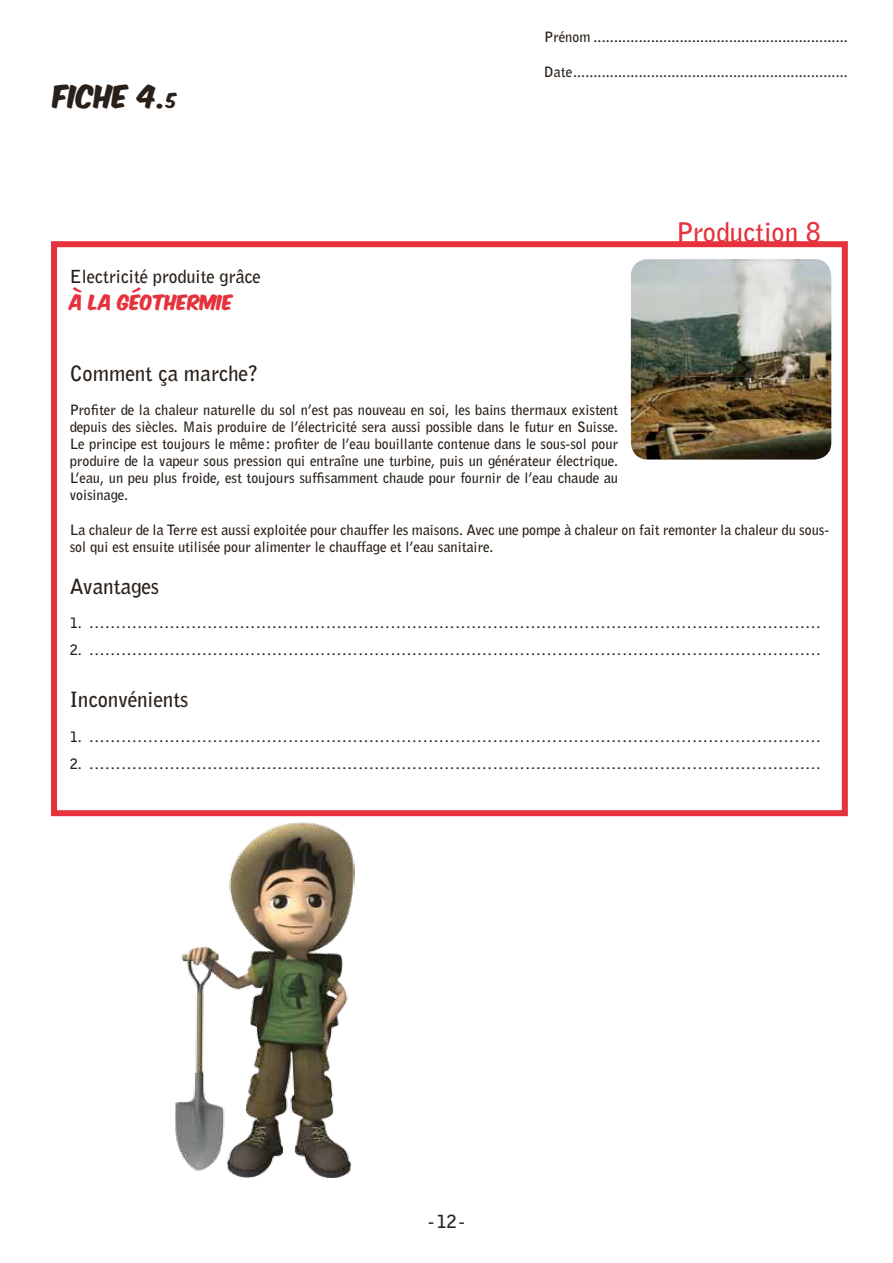
<style>
.page{position:relative;width:893px;height:1263px;background:#fff}
.page>*{position:absolute;margin:0;border:0;box-sizing:border-box;transform-origin:0 0}
.t1{font:700 27px "Bell Gothic BT";color:#e5323c}
.t2{font:27px "Komika Axis";color:#292019}
.t3{font:700 21px "Bell Gothic BT";color:#292019}
.t4{font:700 18px "Bell Gothic BT";color:#292019}
.t5{font:18px "Komika Axis";color:#e5323c}
.t6{font:700 14.25px/17.1px "Bell Gothic BT";color:#292019;text-align:justify}
.s1{font-size:18px}
</style>
<div class="page">
<div style="left:51px;top:241px;width:797px;height:575px;border:6px solid #e5323c"></div>
<img style="left:631px;top:259px;width:200px;height:200px">
<img style="left:175px;top:822px;width:179px;height:355px">
<h1 class="t2" style="left:53px;top:83px;width:125px">FICHE 4.<span class="s1">5</span></h1>
<p class="t4" style="left:70px;top:270px;width:192px">Electricité produite grâce</p>
<p class="t5" style="left:70px;top:294px;width:165px">À LA GÉOTHERMIE</p>
<p class="t6" style="left:544px;top:30px;width:305px">Prénom ..............................................................</p>
<p class="t6" style="left:544px;top:64px;width:305px">Date ...................................................................</p>
<h1 class="t1" style="left:676px;top:221px;width:146px">Production 8</h1>
<h2 class="t3" style="left:70px;top:359px;width:190px">Comment ça marche?</h2>
<p class="t6" style="left:70px;top:402px;width:550px">Profiter de la chaleur naturelle du sol n’est pas nouveau en soi, les bains thermaux existent depuis des siècles. Mais produire de l’électricité sera aussi possible dans le futur en Suisse.<br>Le principe est toujours le même : profiter de l’eau bouillante contenue dans le sous-sol pour produire de la vapeur sous pression qui entraîne une turbine, puis un générateur électrique.<br>L’eau, un peu plus froide, est toujours suffisamment chaude pour fournir de l’eau chaude au voisinage.</p>
<p class="t6" style="left:70px;top:522px;width:761px">La chaleur de la Terre est aussi exploitée pour chauffer les maisons. Avec une pompe à chaleur on fait remonter la chaleur du sous&shy;sol qui est ensuite utilisée pour alimenter le chauffage et l’eau sanitaire.</p>
<h2 class="t3" style="left:70px;top:578px;width:91px">Avantages</h2>
<p class="t6" style="left:70px;top:616px;width:752px">1. ........................................................................................................................................</p>
<p class="t6" style="left:70px;top:643px;width:752px">2. ........................................................................................................................................</p>
<h2 class="t3" style="left:70px;top:691px;width:120px">Inconvénients</h2>
<p class="t6" style="left:70px;top:729px;width:752px">1. ........................................................................................................................................</p>
<p class="t6" style="left:70px;top:756px;width:752px">2. ........................................................................................................................................</p>
<p class="t4" style="left:428px;top:1214px;width:38px">- 12 -</p>
</div>
